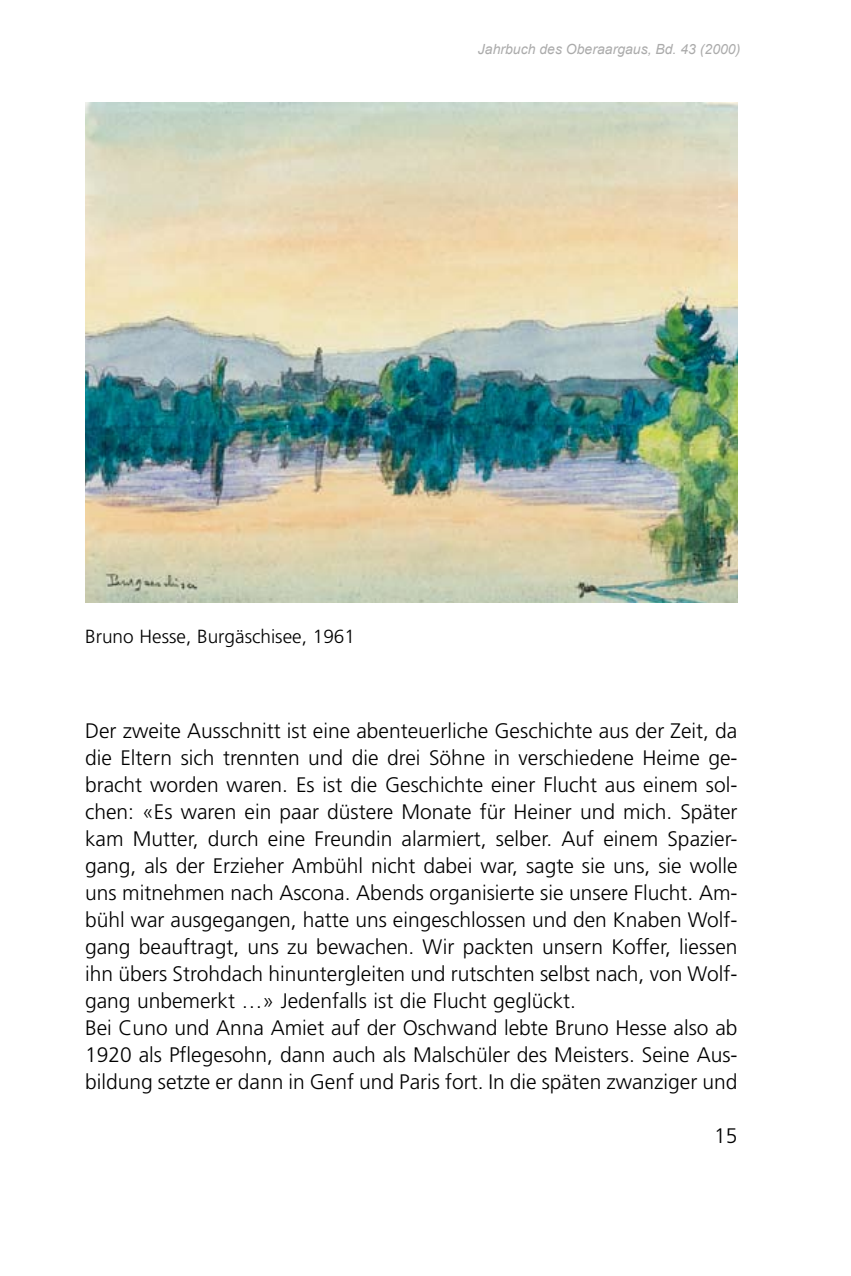
<style>
.page{position:relative;width:851px;height:1276px;background:#fff}
.page>*{position:absolute;margin:0;border:0;box-sizing:border-box;transform-origin:0 0}
.t1{font:300 21px/27px "Frutiger";color:#000}
.t2{font:300 19px "Frutiger";color:#000}
.t3{font:italic 14px "Arial";color:#ababab}
</style>
<div class="page">
<img style="left:85px;top:102px;width:652px;height:500px">
<p class="t3" style="left:478px;top:40px;width:264px">Jahrbuch des Oberaargaus, Bd. 43 (2000)</p>
<p class="t2" style="left:85px;top:625px;width:271px">Bruno Hesse, Burgäschisee, 1961</p>
<p class="t1" style="left:85px;top:717px;width:654px">Der zweite Ausschnitt ist eine abenteuerliche Geschichte aus der Zeit, da die Eltern sich trennten und die drei Söhne in verschiedene Heime ge&shy;bracht worden waren. Es ist die Geschichte einer Flucht aus einem sol&shy;chen: «Es waren ein paar düstere Monate für Heiner und mich. Später kam Mutter, durch eine Freundin alarmiert, selber. Auf einem Spazier&shy;gang, als der Erzieher Ambühl nicht dabei war, sagte sie uns, sie wolle uns mitnehmen nach Ascona. Abends organisierte sie unsere Flucht. Am&shy;bühl war ausgegangen, hatte uns eingeschlossen und den Knaben Wolf&shy;gang beauftragt, uns zu bewachen. Wir packten unsern Koffer, liessen ihn übers Strohdach hinuntergleiten und rutschten selbst nach, von Wolf&shy;gang unbemerkt …» Jedenfalls ist die Flucht geglückt.<br>Bei Cuno und Anna Amiet auf der Oschwand lebte Bruno Hesse also ab 1920 als Pflegesohn, dann auch als Malschüler des Meisters. Seine Aus&shy;bildung setzte er dann in Genf und Paris fort. In die späten zwanziger und</p>
<p class="t1" style="left:714px;top:1122px;width:25px">15</p>
</div>
